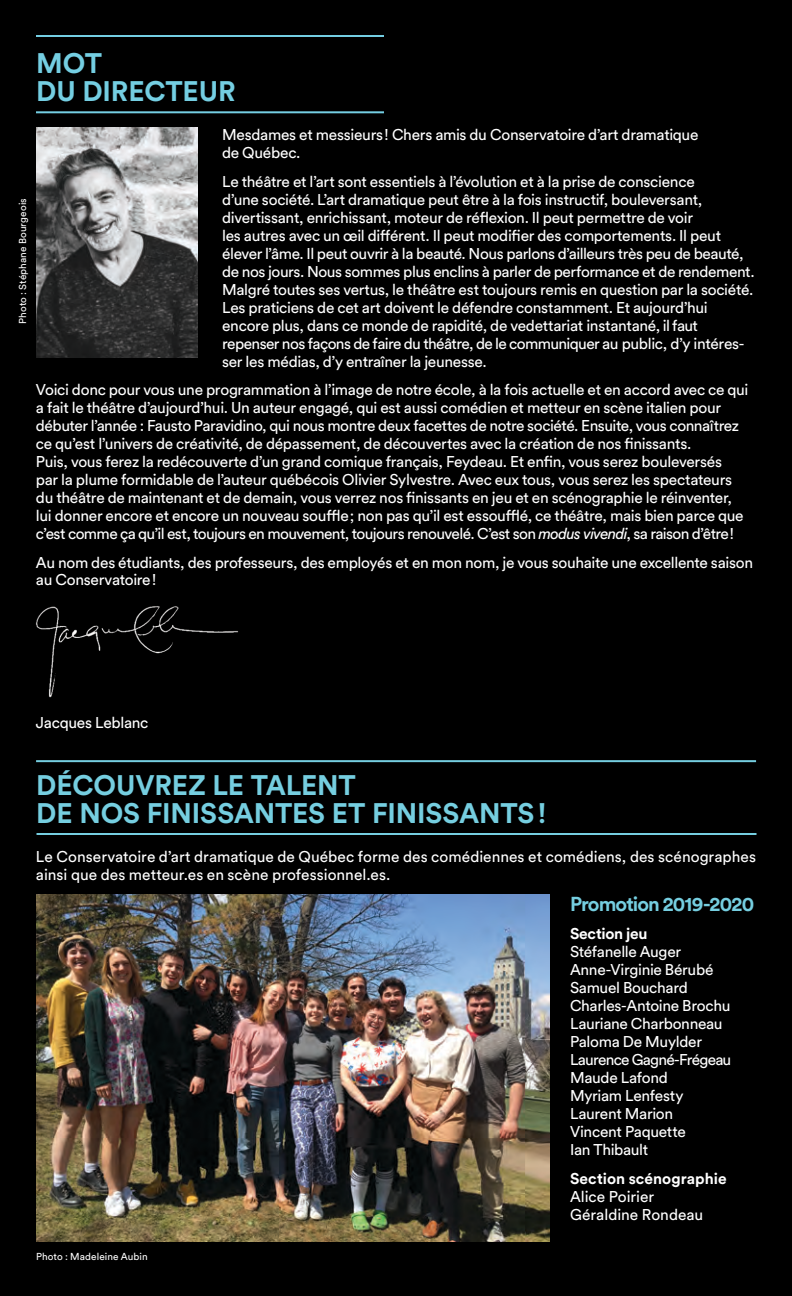
<style>
.page{position:relative;width:792px;height:1296px;background:#000}
.page>*{position:absolute;margin:0;border:0;box-sizing:border-box;transform-origin:0 0}
.t1{font:700 28px/28px "Circular Std";letter-spacing:-.005em;color:#75cee0}
.t2{font:700 28px/28px "Circular Std";letter-spacing:-.005em;color:#74cee2}
.t3{font:700 20px "Circular Std";letter-spacing:-.045em;color:#75cee0}
.t4{font:15.6px/18px "Circular Std";letter-spacing:-.02em;color:#fff}
.t5{font:15.6px/18px "Circular Std";color:#fff}
.t6{font:700 15.6px "Circular Std";color:#fff}
.t7{font:10px "Circular Std";letter-spacing:.01em;color:#fff}
.s1{font-style:italic}
</style>
<div class="page">
<hr style="left:36px;top:760px;width:720px;height:2px;background:#75cee0">
<hr style="left:37px;top:833px;width:720px;height:2px;background:#75cee0">
<hr style="left:36px;top:111px;width:348px;height:2px;background:#74cee2">
<hr style="left:36px;top:35px;width:348px;height:2px;background:#74cee2">
<img style="left:36px;top:895px;width:514px;height:347px">
<img style="left:36px;top:128px;width:162px;height:230px">
<img style="left:36px;top:606px;width:203px;height:92px">
<h1 class="t2" style="left:36px;top:48px;width:201px">MOT<br>DU DIRECTEUR</h1>
<p class="t4" style="left:222px;top:126px;width:478px">Mesdames et messieurs! Chers amis du Conservatoire d’art dramatique de Québec.</p>
<p class="t4" style="left:222px;top:172px;width:534px">Le théâtre et l’art sont essentiels à l’évolution et à la prise de conscience<br>d’une société. L’art dramatique peut être à la fois instructif, bouleversant, divertissant, enrichissant, moteur de réflexion. Il peut permettre de voir<br>les autres avec un œil différent. Il peut modifier des comportements. Il peut élever l’âme. Il peut ouvrir à la beauté. Nous parlons d’ailleurs très peu de beauté, de nos jours. Nous sommes plus enclins à parler de performance et de rendement.<br>Malgré toutes ses vertus, le théâtre est toujours remis en question par la société.<br>Les praticiens de cet art doivent le défendre constamment. Et aujourd’hui encore plus, dans ce monde de rapidité, de vedettariat instantané, il faut repenser nos façons de faire du théâtre, de le communiquer au public, d’y intéres&shy;ser les médias, d’y entraîner la jeunesse.</p>
<p class="t4" style="left:36px;top:380px;width:714px">Voici donc pour vous une programmation à l’image de notre école, à la fois actuelle et en accord avec ce qui a fait le théâtre d’aujourd’hui. Un auteur engagé, qui est aussi comédien et metteur en scène italien pour débuter l’année : Fausto Paravidino, qui nous montre deux facettes de notre société. Ensuite, vous connaîtrez ce qu’est l’univers de créativité, de dépassement, de découvertes avec la création de nos finissants.<br>Puis, vous ferez la redécouverte d’un grand comique français, Feydeau. Et enfin, vous serez bouleversés<br>par la plume formidable de l’auteur québécois Olivier Sylvestre. Avec eux tous, vous serez les spectateurs du théâtre de maintenant et de demain, vous verrez nos finissants en jeu et en scénographie le réinventer, lui donner encore et encore un nouveau souffle; non pas qu’il est essoufflé, ce théâtre, mais bien parce que c’est comme ça qu’il est, toujours en mouvement, toujours renouvelé. C’est son <span class="s1">modus vivendi</span>, sa raison d’être!</p>
<p class="t4" style="left:36px;top:553px;width:719px">Au nom des étudiants, des professeurs, des employés et en mon nom, je vous souhaite une excellente saison au Conservatoire!</p>
<p class="t7" style="left:17px;top:324px;width:127px;rotate:-90deg">Photo : Stéphane Bourgeois</p>
<p class="t4" style="left:36px;top:713px;width:114px">Jacques Leblanc</p>
<h1 class="t1" style="left:36px;top:771px;width:512px">DÉCOUVREZ LE TALENT<br>DE NOS FINISSANTES ET FINISSANTS!</h1>
<p class="t5" style="left:36px;top:848px;width:722px">Le Conservatoire d’art dramatique de Québec forme des comédiennes et comédiens, des scénographes ainsi que des metteur.es en scène professionnel.es.</p>
<p class="t7" style="left:36px;top:1250px;width:113px">Photo : Madeleine Aubin</p>
<p class="t3" style="left:570px;top:891px;width:186px">Promotion 2019-2020</p>
<p class="t6" style="left:570px;top:924px;width:79px">Section jeu</p>
<p class="t4" style="left:570px;top:943px;width:163px">Stéfanelle Auger<br>Anne-Virginie Bérubé<br>Samuel Bouchard<br>Charles-Antoine Brochu<br>Lauriane Charbonneau<br>Paloma De Muylder<br>Laurence Gagné-Frégeau<br>Maude Lafond<br>Myriam Lenfesty<br>Laurent Marion<br>Vincent Paquette<br>Ian Thibault</p>
<p class="t6" style="left:570px;top:1168px;width:158px">Section scénographie</p>
<p class="t5" style="left:570px;top:1187px;width:135px">Alice Poirier<br>Géraldine Rondeau</p>
</div>
